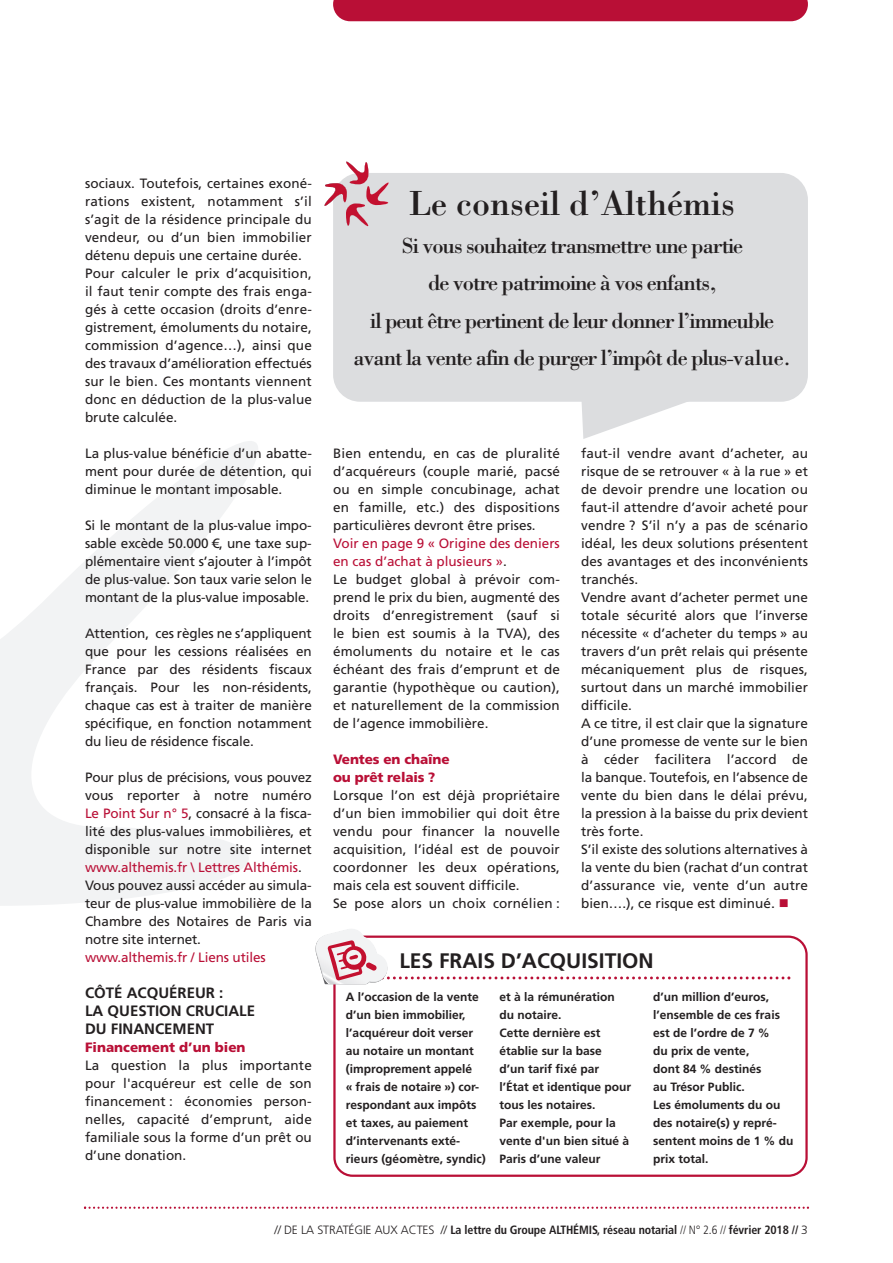
<style>
.page{position:relative;width:893px;height:1263px;background:#fff}
.page>*{position:absolute;margin:0;border:0;box-sizing:border-box;transform-origin:0 0}
.t1{font:36px "Bodoni Std";color:#231f20}
.t2{font:22.5px/37.5px "Bodoni Std";letter-spacing:-.05em;color:#231f20;text-align:center}
.t3{font:700 21px "Frutiger LT Std";color:#231f20}
.t4{font:700 15px/18px "Frutiger LT Std";color:#231f20}
.t5{font:13.5px/18px "Frutiger LT Std";color:#231f20}
.t6{font:900 13.5px/18px "Frutiger LT Std";letter-spacing:-.01em;color:#b90f36}
.t7{font:13.5px "Frutiger LT Std";letter-spacing:-.01em;color:#b90f36}
.t8{font:700 12px/18px "Frutiger LT Std";color:#231f20}
.t9{font:700 condensed 12px "Frutiger LT Std";letter-spacing:-.01em;color:#231f20}
.s1{color:#b90f36}
.s2{font-weight:300;font-stretch:normal}
.s3{font-weight:300}
</style>
<div class="page">
<svg style="left:0;top:441px;width:258px;height:767px"></svg>
<div style="left:333px;top:0;width:475px;height:21px;background:#b90f36"></div>
<svg style="left:84px;top:1206px;width:725px;height:3px"></svg>
<div style="left:333px;top:173px;width:475px;height:229px;background:#dcdddf;border-radius:27px"></div>
<svg style="left:324px;top:161px;width:65px;height:66px"></svg>
<svg style="left:581px;top:402px;width:105px;height:37px"></svg>
<svg style="left:333px;top:935px;width:475px;height:242px"></svg>
<svg style="left:315px;top:929px;width:475px;height:55px"></svg>
<p class="t5" style="left:85px;top:175px;width:228px">sociaux. Toutefois, certaines exoné&shy;rations existent, notamment s’il s’agit de la résidence principale du vendeur, ou d’un bien immobilier détenu depuis une certaine durée.<br>Pour calculer le prix d’acquisition, il faut tenir compte des frais enga&shy;gés à cette occasion (droits d’enre&shy;gistrement, émoluments du notaire, commission d’agence…), ainsi que des travaux d’amélioration effectués sur le bien. Ces montants viennent donc en déduction de la plus-value brute calculée.</p>
<p class="t5" style="left:85px;top:445px;width:228px;text-align:justify">La plus-value bénéficie d’un abatte&shy;ment pour durée de détention, qui diminue le montant imposable.</p>
<p class="t5" style="left:85px;top:517px;width:228px;text-align:justify">Si le montant de la plus-value impo&shy;sable excède 50.000 €, une taxe sup&shy;plémentaire vient s’ajouter à l’impôt de plus-value. Son taux varie selon le montant de la plus-value imposable.</p>
<p class="t5" style="left:85px;top:625px;width:228px;text-align:justify">Attention, ces règles ne s’appliquent que pour les cessions réalisées en France par des résidents fiscaux français. Pour les non-résidents, chaque cas est à traiter de manière spécifique, en fonction notamment du lieu de résidence fiscale.</p>
<p class="t5" style="left:85px;top:769px;width:228px">Pour plus de précisions, vous pouvez vous reporter à notre numéro <span class="s1">Le Point Sur n° 5</span>, consacré à la fisca&shy;lité des plus-values immobilières, et disponible sur notre site internet <span class="s1">www.althemis.fr \ Lettres Althémis</span>.<br>Vous pouvez aussi accéder au simula&shy;teur de plus-value immobilière de la Chambre des Notaires de Paris via notre site internet.</p>
<p class="t7" style="left:85px;top:952px;width:182px">www.althemis.fr / Liens utiles</p>
<p class="t4" style="left:85px;top:985px;width:172px">CÔTÉ ACQUÉREUR :<br>LA QUESTION CRUCIALE<br>DU FINANCEMENT</p>
<p class="t6" style="left:85px;top:1039px;width:162px">financement d’un bien</p>
<p class="t5" style="left:85px;top:1057px;width:228px;text-align:justify">La question la plus importante pour l'acquéreur est celle de son financement : économies person&shy;nelles, capacité d’emprunt, aide familiale sous la forme d’un prêt ou d’une donation.</p>
<h1 class="t1" style="left:409px;top:182px;width:328px">Le conseil d’Althémis</h1>
<h2 class="t2" style="left:353px;top:226px;width:439px">Si vous souhaitez transmettre une partie<br>de votre patrimoine à vos enfants,<br>il peut être pertinent de leur donner l’immeuble avant la vente afin de purger l’impôt de plus-value.</h2>
<p class="t5" style="left:333px;top:445px;width:228px;text-align:justify">Bien entendu, en cas de pluralité d’acquéreurs (couple marié, pacsé ou en simple concubinage, achat en famille, etc.) des dispositions particulières devront être prises.</p>
<p class="t5" style="left:333px;top:535px;width:228px"><span class="s1">Voir en page 9 « Origine des deniers en cas d’achat à plusieurs »</span>.<br>Le budget global à prévoir com&shy;prend le prix du bien, augmenté des droits d’enregistrement (sauf si le bien est soumis à la TVA), des émoluments du notaire et le cas échéant des frais d’emprunt et de garantie (hypothèque ou caution), et naturellement de la commission de l’agence immobilière.</p>
<p class="t6" style="left:333px;top:751px;width:118px">Ventes en chaîne ou prêt relais ?</p>
<p class="t5" style="left:333px;top:787px;width:228px">Lorsque l’on est déjà propriétaire d’un bien immobilier qui doit être vendu pour financer la nouvelle acquisition, l’idéal est de pouvoir coordonner les deux opérations, mais cela est souvent difficile.<br>Se pose alors un choix cornélien :</p>
<p class="t5" style="left:581px;top:445px;width:228px">faut-il vendre avant d’acheter, au risque de se retrouver « à la rue » et de devoir prendre une location ou faut-il attendre d’avoir acheté pour vendre ? S’il n’y a pas de scénario idéal, les deux solutions présentent des avantages et des inconvénients tranchés.<br>Vendre avant d’acheter permet une totale sécurité alors que l’inverse nécessite « d’acheter du temps » au travers d’un prêt relais qui présente mécaniquement plus de risques, surtout dans un marché immobilier difficile.<br>A ce titre, il est clair que la signature d’une promesse de vente sur le bien à céder facilitera l’accord de la banque. Toutefois, en l’absence de vente du bien dans le délai prévu, la pression à la baisse du prix devient très forte.<br>S’il existe des solutions alternatives à la vente du bien (rachat d’un contrat d’assurance vie, vente d’un autre bien….), ce risque est diminué. <span class="s1">■</span></p>
<h3 class="t3" style="left:399px;top:952px;width:256px">LES FRAIS D’ACQUISITION</h3>
<p class="t8" style="left:346px;top:989px;width:141px">A l’occasion de la vente d’un bien immobilier, l’acquéreur doit verser au notaire un montant (improprement appelé<br>« frais de notaire ») cor&shy;respondant aux impôts et taxes, au paiement d’intervenants exté&shy;rieurs (géomètre, syndic)</p>
<p class="t8" style="left:500px;top:989px;width:133px">et à la rémunération du notaire.<br>Cette dernière est établie sur la base<br>d’un tarif fixé par l’État et identique pour tous les notaires.<br>Par exemple, pour la vente d'un bien situé à<br>Paris d’une valeur</p>
<p class="t8" style="left:653px;top:989px;width:142px">d’un million d’euros, l’ensemble de ces frais est de l’ordre de 7 %<br>du prix de vente,<br>dont 84 % destinés<br>au Trésor Public.<br>Les émoluments du ou des notaire(s) y repré&shy;sentent moins de 1 % du prix total.</p>
<p class="t9" style="left:274px;top:1225px;width:535px"><span class="s2">// DE LA STRATÉGIE AUX ACTES //</span> La lettre du Groupe ALTHÉMIS, réseau notarial <span class="s3">// N° 2.6 //</span> février 2018 // <span class="s2">3</span></p>
</div>
